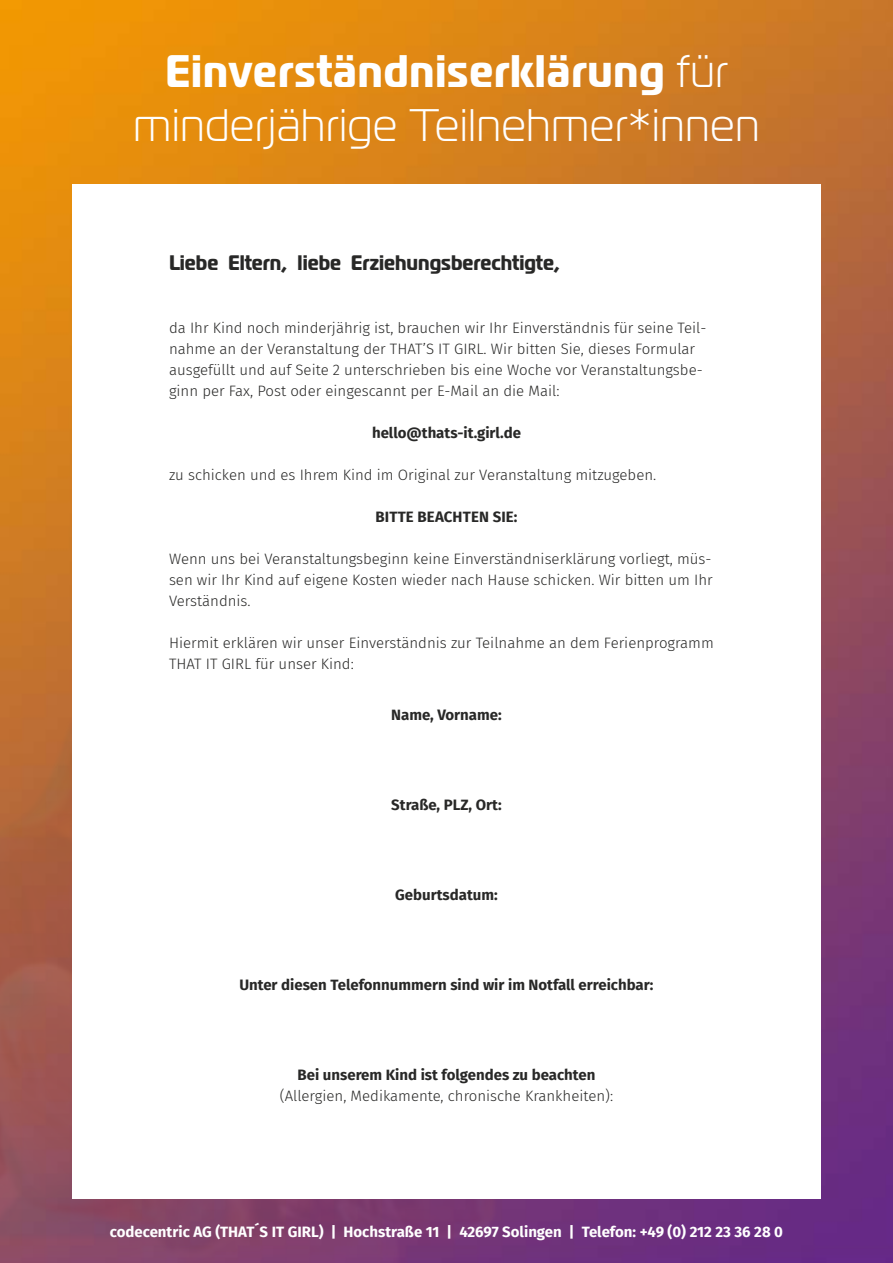
<style>
.page{position:relative;width:893px;height:1263px;background:#fff}
.page>*{position:absolute;margin:0;border:0;box-sizing:border-box;transform-origin:0 0}
.t1{font:300 45.6px "Magistral";letter-spacing:.02em;color:#fff}
.t2{font:700 45.6px "Magistral Cond";letter-spacing:.02em;color:#fff}
.t3{font:700 21px "Magistral Cond";color:#282827}
.t4{font:300 15px/21px "Fira Sans";color:#282827}
.t5{font:700 15px "Fira Sans";color:#282827}
.t6{font:700 15px "Fira Sans";color:#fff}
.s1{font-family:"Magistral";font-weight:300}
</style>
<div class="page">
<img style="left:0;top:0;width:893px;height:1263px">
<img style="left:0;top:614px;width:591px;height:649px">
<div style="left:72px;top:184px;width:749px;height:1014px;background:#fff"></div>
<h1 class="t2" style="left:165px;top:42px;width:564px">Einverständniserklärung <span class="s1">für</span></h1>
<h1 class="t1" style="left:134px;top:98px;width:627px">minderjährige Teilnehmer*innen</h1>
<h2 class="t3" style="left:169px;top:249px;width:393px">Liebe Eltern, liebe Erziehungsberechtigte,</h2>
<p class="t4" style="left:169px;top:317px;width:539px">da Ihr Kind noch minderjährig ist, brauchen wir Ihr Einverständnis für seine Teil&shy;nahme an der Veranstaltung der THAT’S IT GIRL. Wir bitten Sie, dieses Formular ausgefüllt und auf Seite 2 unterschrieben bis eine Woche vor Veranstaltungsbe&shy;ginn per Fax, Post oder eingescannt per E-Mail an die Mail:</p>
<p class="t5" style="left:372px;top:420px;width:150px">hello@thats-it.girl.de</p>
<p class="t4" style="left:169px;top:464px;width:489px">zu schicken und es Ihrem Kind im Original zur Veranstaltung mitzugeben.</p>
<p class="t5" style="left:375px;top:504px;width:144px">BITTE BEACHTEN SIE:</p>
<p class="t4" style="left:169px;top:548px;width:545px;text-align:justify">Wenn uns bei Veranstaltungsbeginn keine Einverständniserklärung vorliegt, müs&shy;sen wir Ihr Kind auf eigene Kosten wieder nach Hause schicken. Wir bitten um Ihr Verständnis.</p>
<p class="t4" style="left:169px;top:632px;width:546px">Hiermit erklären wir unser Einverständnis zur Teilnahme an dem Ferienprogramm<br>THAT IT GIRL für unser Kind:</p>
<p class="t5" style="left:391px;top:702px;width:112px">Name, Vorname:</p>
<p class="t5" style="left:391px;top:792px;width:112px">Straße, PLZ, Ort:</p>
<p class="t5" style="left:395px;top:882px;width:104px">Geburtsdatum:</p>
<p class="t5" style="left:239px;top:972px;width:416px">Unter diesen Telefonnummern sind wir im Notfall erreichbar:</p>
<p class="t5" style="left:298px;top:1062px;width:299px">Bei unserem Kind ist folgendes zu beachten</p>
<p class="t4" style="left:280px;top:1085px;width:335px">(Allergien, Medikamente, chronische Krankheiten):</p>
<p class="t6" style="left:110px;top:1219px;width:675px">codecentric AG (THAT´S IT GIRL) | Hochstraße 11 | 42697 Solingen | Telefon: +49 (0) 212 23 36 28 0</p>
</div>
